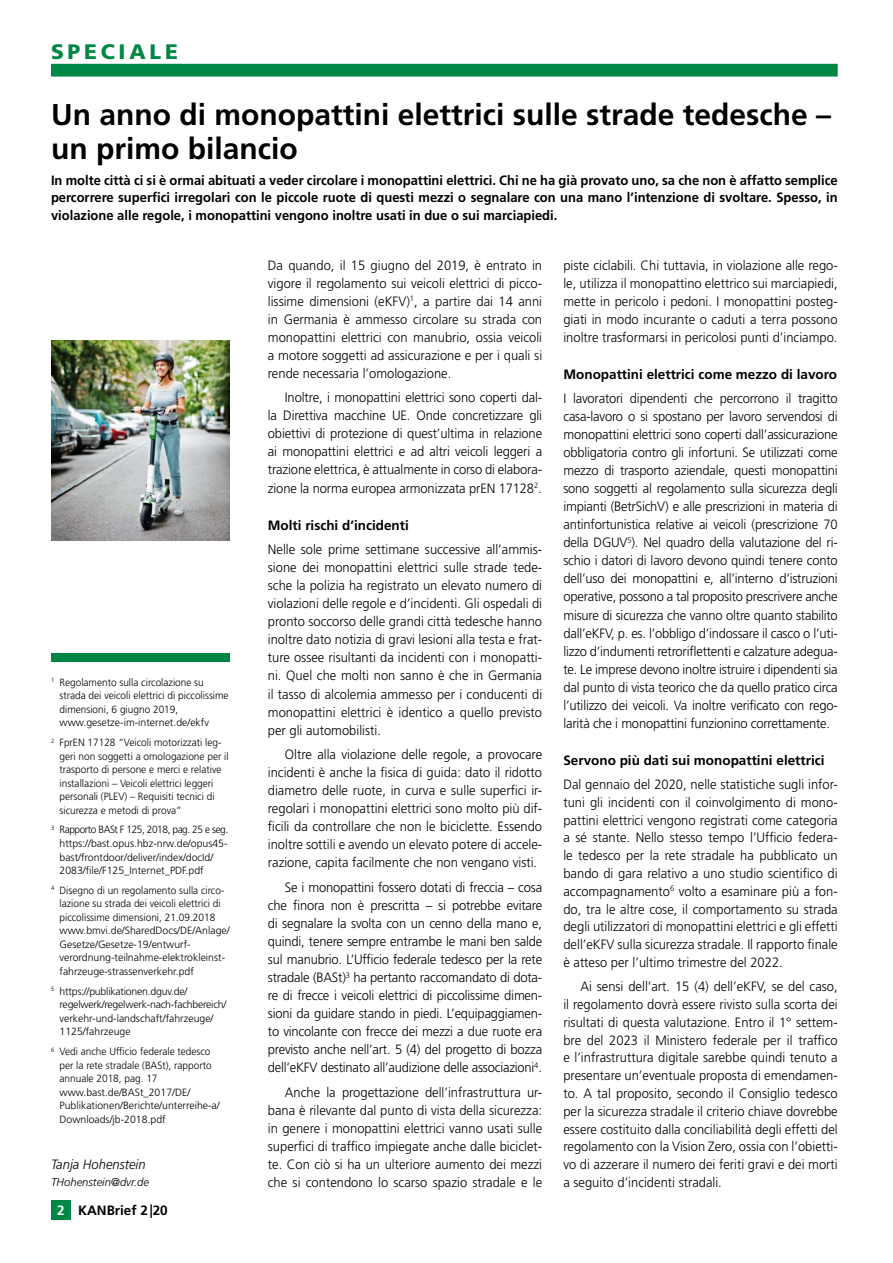
<style>
.page{position:relative;width:893px;height:1263px;background:#fff}
.page>*{position:absolute;margin:0;border:0;box-sizing:border-box;transform-origin:0 0}
.t1{font:700 30px/34.5px "Frutiger LT Std";color:#000}
.t2{font:900 21px "Frutiger";letter-spacing:.18em;color:#008745}
.t3{font:300 13.5px/18px "Frutiger LT Std";color:#000;text-align:justify;scale:.96 1}
.t4{font:700 13.5px/17.5px "Frutiger";color:#000;text-align:justify;scale:.96 1}
.t5{font:700 13.5px "Frutiger LT Std";color:#000}
.t6{font:italic 300 13.5px "Frutiger LT Std";color:#000;scale:.96 1}
.t7{font:700 13.5px "Frutiger CE";color:#000}
.t8{font:700 13.5px "Frutiger";color:#fff}
.t9{font:italic 300 11.25px "Frutiger LT Std";color:#000}
.t10{font:300 10.5px/13.5px "Frutiger LT Std";color:#000;scale:.96 1}
.t11{font:300 10.5px/13.5px "Frutiger LT Std";letter-spacing:-.02em;color:#000}
</style>
<div class="page">
<div style="left:51px;top:653px;width:179px;height:9px;background:#008745"></div>
<img style="left:51px;top:340px;width:178px;height:200px">
<div style="left:51px;top:64px;width:787px;height:13px;background:#008745"></div>
<div style="left:51px;top:1199px;width:20px;height:20px;background:#008745"></div>
<h2 class="t2" style="left:51px;top:39px;width:128px">SPECIALE</h2>
<h1 class="t1" style="left:51px;top:97px;width:782px">Un anno di monopattini elettrici sulle strade tedesche – un primo bilancio</h1>
<p class="t4" style="left:51px;top:171px;width:821px">In molte città ci si è ormai abituati a veder circolare i monopattini elettrici. Chi ne ha già provato uno, sa che non è affatto semplice percorrere superfici irregolari con le piccole ruote di questi mezzi o segnalare con una mano l’intenzione di svoltare. Spesso, in violazione alle regole, i monopattini vengono inoltre usati in due o sui marciapiedi.</p>
<p class="t3" style="left:268px;top:256px;width:287px">Da quando, il 15 giugno del 2019, è entrato in vigore il regolamento sui veicoli elettrici di picco&shy;lissime dimensioni (eKFV)<sup>1</sup>, a partire dai 14 anni in Germania è ammesso circolare su strada con monopattini elettrici con manubrio, ossia veicoli a motore soggetti ad assicurazione e per i quali si rende necessaria l’omologazione.</p>
<p class="t3" style="left:268px;top:389px;width:287px;text-indent:17px">Inoltre, i monopattini elettrici sono coperti dal&shy;la Direttiva macchine UE. Onde concretizzare gli obiettivi di protezione di quest’ultima in relazione ai monopattini elettrici e ad altri veicoli leggeri a trazione elettrica, è attualmente in corso di elabora&shy;zione la norma europea armonizzata prEN 17128<sup>2</sup>.</p>
<p class="t5" style="left:268px;top:517px;width:143px">Molti rischi d’incidenti</p>
<p class="t3" style="left:268px;top:541px;width:287px">Nelle sole prime settimane successive all’ammis&shy;sione dei monopattini elettrici sulle strade tede&shy;sche la polizia ha registrato un elevato numero di violazioni delle regole e d’incidenti. Gli ospedali di pronto soccorso delle grandi città tedesche hanno inoltre dato notizia di gravi lesioni alla testa e frat&shy;ture ossee risultanti da incidenti con i monopatti&shy;ni. Quel che molti non sanno è che in Germania il tasso di alcolemia ammesso per i conducenti di monopattini elettrici è identico a quello previsto per gli automobilisti.</p>
<p class="t3" style="left:268px;top:746px;width:287px;text-indent:17px">Oltre alla violazione delle regole, a provocare incidenti è anche la fisica di guida: dato il ridotto diametro delle ruote, in curva e sulle superfici ir&shy;regolari i monopattini elettrici sono molto più dif&shy;ficili da controllare che non le biciclette. Essendo inoltre sottili e avendo un elevato potere di accele&shy;razione, capita facilmente che non vengano visti.</p>
<p class="t3" style="left:268px;top:878px;width:287px;text-indent:17px">Se i monopattini fossero dotati di freccia – cosa che finora non è prescritta – si potrebbe evitare di segnalare la svolta con un cenno della mano e, quindi, tenere sempre entrambe le mani ben salde sul manubrio. L’Ufficio federale tedesco per la rete stradale (BASt)<sup>3</sup> ha pertanto raccomandato di dota&shy;re di frecce i veicoli elettrici di piccolissime dimen&shy;sioni da guidare stando in piedi. L’equipaggiamen&shy;to vincolante con frecce dei mezzi a due ruote era previsto anche nell’art. 5 (4) del progetto di bozza dell’eKFV destinato all’audizione delle associazioni<sup>4</sup>.</p>
<p class="t3" style="left:268px;top:1083px;width:287px;text-indent:17px">Anche la progettazione dell’infrastruttura ur&shy;bana è rilevante dal punto di vista della sicurezza: in genere i monopattini elettrici vanno usati sulle superfici di traffico impiegate anche dalle biciclet&shy;te. Con ciò si ha un ulteriore aumento dei mezzi che si contendono lo scarso spazio stradale e le</p>
<p class="t3" style="left:563px;top:256px;width:287px">piste ciclabili. Chi tuttavia, in violazione alle rego&shy;le, utilizza il monopattino elettrico sui marciapiedi, mette in pericolo i pedoni. I monopattini posteg&shy;giati in modo incurante o caduti a terra possono inoltre trasformarsi in pericolosi punti d’inciampo.</p>
<p class="t5" style="left:563px;top:366px;width:275px">Monopattini elettrici come mezzo di lavoro</p>
<p class="t3" style="left:563px;top:390px;width:287px">I lavoratori dipendenti che percorrono il tragitto casa-lavoro o si spostano per lavoro servendosi di monopattini elettrici sono coperti dall’assicurazione obbligatoria contro gli infortuni. Se utilizzati come mezzo di trasporto aziendale, questi monopattini sono soggetti al regolamento sulla sicurezza degli impianti (BetrSichV) e alle prescrizioni in materia di antinfortunistica relative ai veicoli (prescrizione 70 della DGUV<sup>5</sup>). Nel quadro della valutazione del ri&shy;schio i datori di lavoro devono quindi tenere conto dell’uso dei monopattini e, all’interno d’istruzioni operative, possono a tal proposito prescrivere anche misure di sicurezza che vanno oltre quanto stabilito dall’eKFV, p. es. l’obbligo d’indossare il casco o l’uti&shy;lizzo d’indumenti retroriflettenti e calzature adegua&shy;te. Le imprese devono inoltre istruire i dipendenti sia dal punto di vista teorico che da quello pratico circa l’utilizzo dei veicoli. Va inoltre verificato con rego&shy;larità che i monopattini funzionino correttamente.</p>
<p class="t5" style="left:563px;top:752px;width:263px">Servono più dati sui monopattini elettrici</p>
<p class="t3" style="left:563px;top:776px;width:287px">Dal gennaio del 2020, nelle statistiche sugli infor&shy;tuni gli incidenti con il coinvolgimento di mono&shy;pattini elettrici vengono registrati come categoria a sé stante. Nello stesso tempo l’Ufficio federa&shy;le tedesco per la rete stradale ha pubblicato un bando di gara relativo a uno studio scientifico di accompagnamento<sup>6</sup> volto a esaminare più a fon&shy;do, tra le altre cose, il comportamento su strada degli utilizzatori di monopattini elettrici e gli effetti dell’eKFV sulla sicurezza stradale. Il rapporto finale è atteso per l’ultimo trimestre del 2022.</p>
<p class="t3" style="left:563px;top:978px;width:287px;text-indent:17px">Ai sensi dell’art. 15 (4) dell’eKFV, se del caso, il regolamento dovrà essere rivisto sulla scorta dei risultati di questa valutazione. Entro il 1° settem&shy;bre del 2023 il Ministero federale per il traffico e l’infrastruttura digitale sarebbe quindi tenuto a presentare un’eventuale proposta di emendamen&shy;to. A tal proposito, secondo il Consiglio tedesco per la sicurezza stradale il criterio chiave dovrebbe essere costituito dalla conciliabilità degli effetti del regolamento con la Vision Zero, ossia con l’obietti&shy;vo di azzerare il numero dei feriti gravi e dei morti a seguito d’incidenti stradali.</p>
<p class="t10" style="left:60px;top:675px;width:178px;text-indent:-8px"><sup>1</sup> Regolamento sulla circolazione su strada dei veicoli elettrici di piccolissime dimensioni, 6 giugno 2019, www.gesetze-im-internet.de/ekfv</p>
<p class="t10" style="left:60px;top:736px;width:178px;text-indent:-9px"><sup>2</sup> FprEN 17128 “Veicoli motorizzati leg&shy;geri non soggetti a omologazione per il trasporto di persone e merci e relative installazioni – Veicoli elettrici leggeri personali (PLEV) – Requisiti tecnici di sicurezza e metodi di prova”</p>
<p class="t10" style="left:60px;top:823px;width:177px;text-indent:-9px"><sup>3</sup> Rapporto BASt F 125, 2018, pag. 25 e seg. https://bast.opus.hbz-nrw.de/opus45- bast/frontdoor/deliver/index/docId/ 2083/file/F125_Internet_PDF.pdf</p>
<p class="t10" style="left:60px;top:884px;width:179px;text-indent:-9px"><sup>4</sup> Disegno di un regolamento sulla circo&shy;lazione su strada dei veicoli elettrici di piccolissime dimensioni, 21.09.2018 www.bmvi.de/SharedDocs/DE/Anlage/ Gesetze/Gesetze-19/entwurf&shy;verordnung-teilnahme-elektrokleinst&shy;fahrzeuge-strassenverkehr.pdf</p>
<p class="t11" style="left:60px;top:984px;width:168px;text-indent:-9px"><sup>5</sup> https://publikationen.dguv.de/ regelwerk/regelwerk-nach-fachbereich/ verkehr-und-landschaft/fahrzeuge/ 1125/fahrzeuge</p>
<p class="t10" style="left:60px;top:1045px;width:168px;text-indent:-8px"><sup>6</sup> Vedi anche Ufficio federale tedesco per la rete stradale (BASt), rapporto annuale 2018, pag. 17 www.bast.de/BASt_2017/DE/<br>Publikationen/Berichte/unterreihe-a/<br>Downloads/jb-2018.pdf</p>
<p class="t6" style="left:51px;top:1156px;width:100px">Tanja Hohenstein</p>
<p class="t9" style="left:51px;top:1176px;width:99px">THohenstein@dvr.de</p>
<p class="t8" style="left:57px;top:1202px;width:9px">2</p>
<p class="t7" style="left:78px;top:1202px;width:91px">KANBrief 2 |20</p>
</div>
